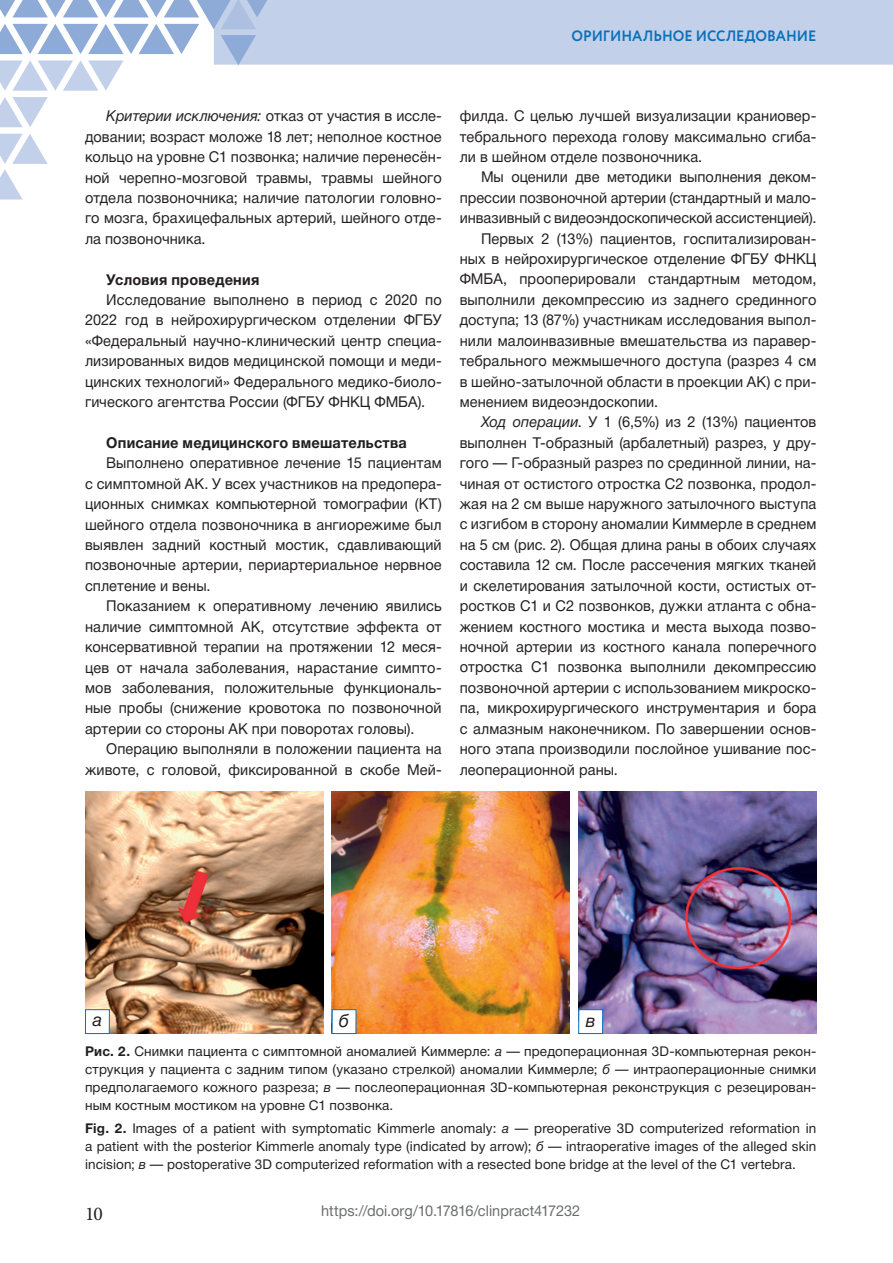
<style>
.page{position:relative;width:893px;height:1263px;background:#fff}
.page>*{position:absolute;margin:0;border:0;box-sizing:border-box;transform-origin:0 0}
.t1{font:19.5px "Minion Pro";color:#231f20}
.t2{font:italic 18px "Helvetica Neue Cyr";color:#231f20}
.t3{font:15px/20.4px "Helvetica Neue Cyr";letter-spacing:.005em;color:#231f20;text-align:justify}
.t4{font:700 15px "Helvetica Neue Cyr";letter-spacing:.015em;color:#231f20}
.t5{font:15px "Helvetica Neue Cyr";color:#6c6d70}
.t6{font:700 15px "Circe";letter-spacing:-.005em;color:#0970b9;scale:.95 1}
.t7{font:13.5px/18px "Helvetica Neue Cyr";letter-spacing:.01em;color:#231f20;text-align:justify}
.s1{font-style:italic}
.s2{font-weight:700}
</style>
<div class="page">
<svg style="left:0;top:97px;width:48px;height:30px"></svg>
<svg style="left:0;top:134px;width:48px;height:65px"></svg>
<svg style="left:0;top:0;width:893px;height:91px"></svg>
<img style="left:85px;top:791px;width:238px;height:243px">
<img style="left:578px;top:791px;width:238px;height:243px">
<img style="left:332px;top:791px;width:238px;height:243px">
<div style="left:85px;top:1010px;width:24px;height:23px;background:#fff"></div>
<div style="left:85px;top:1009px;width:25px;height:25px;border:1px solid #0970b9"></div>
<div style="left:579px;top:1010px;width:24px;height:23px;background:#fff"></div>
<div style="left:578px;top:1009px;width:25px;height:25px;border:1px solid #0970b9"></div>
<div style="left:332px;top:1010px;width:24px;height:23px;background:#fff"></div>
<div style="left:332px;top:1009px;width:24px;height:25px;border:1px solid #0970b9"></div>
<p class="t6" style="left:571px;top:26px;width:259px">ОРИГИНАЛЬНОЕ ИССЛЕДОВАНИЕ</p>
<p class="t3" style="left:85px;top:106px;width:358px;text-indent:21px"><span class="s1">Критерии исключения:</span> отказ от участия в иссле&shy;довании; возраст моложе 18 лет; неполное костное кольцо на уровне С1 позвонка; наличие перенесён&shy;ной черепно-мозговой травмы, травмы шейного отдела позвоночника; наличие патологии головно&shy;го мозга, брахицефальных артерий, шейного отде&shy;ла позвоночника.</p>
<p class="t4" style="left:106px;top:271px;width:155px">Условия проведения</p>
<p class="t3" style="left:85px;top:290px;width:358px;text-indent:21px">Исследование выполнено в период с 2020 по 2022 год в нейрохирургическом отделении ФГБУ «Федеральный научно-клинический центр специа&shy;лизированных видов медицинской помощи и меди&shy;цинских технологий» Федерального медико-биоло&shy;гического агентства России (ФГБУ ФНКЦ ФМБА).</p>
<p class="t4" style="left:106px;top:434px;width:302px">Описание медицинского вмешательства</p>
<p class="t3" style="left:85px;top:453px;width:358px;text-indent:21px">Выполнено оперативное лечение 15 пациентам с симптомной АК. У всех участников на предопера&shy;ционных снимках компьютерной томографии (КТ) шейного отдела позвоночника в ангиорежиме был выявлен задний костный мостик, сдавливающий позвоночные артерии, периартериальное нервное сплетение и вены.</p>
<p class="t3" style="left:85px;top:596px;width:358px;text-indent:21px">Показанием к оперативному лечению явились наличие симптомной АК, отсутствие эффекта от консервативной терапии на протяжении 12 меся&shy;цев от начала заболевания, нарастание симпто&shy;мов заболевания, положительные функциональ&shy;ные пробы (снижение кровотока по позвоночной артерии со стороны АК при поворотах головы).</p>
<p class="t3" style="left:85px;top:739px;width:358px;text-align:right">Операцию выполняли в положении пациента на животе, с головой, фиксированной в скобе Мей-</p>
<p class="t3" style="left:460px;top:106px;width:358px">филда. С целью лучшей визуализации краниовер&shy;тебрального перехода голову максимально сгиба&shy;ли в шейном отделе позвоночника.</p>
<p class="t3" style="left:481px;top:167px;width:337px">Мы оценили две методики выполнения деком-</p>
<p class="t3" style="left:460px;top:187px;width:358px">прессии позвоночной артерии (стандартный и мало-</p>
<p class="t3" style="left:460px;top:208px;width:358px">инвазивный с видеоэндоскопической ассистенцией).</p>
<p class="t3" style="left:481px;top:228px;width:337px">Первых 2 (13%) пациентов, госпитализирован-</p>
<p class="t3" style="left:460px;top:249px;width:358px">ных в нейрохирургическое отделение ФГБУ ФНКЦ</p>
<p class="t3" style="left:460px;top:269px;width:358px">ФМБА, прооперировали стандартным методом,</p>
<p class="t3" style="left:460px;top:290px;width:358px">выполнили декомпрессию из заднего срединного</p>
<p class="t3" style="left:460px;top:310px;width:358px">доступа; 13 (87%) участникам исследования выпол-</p>
<p class="t3" style="left:460px;top:330px;width:358px">нили малоинвазивные вмешательства из паравер-</p>
<p class="t3" style="left:460px;top:351px;width:358px">тебрального межмышечного доступа (разрез 4 см</p>
<p class="t3" style="left:460px;top:371px;width:358px">в шейно-затылочной области в проекции АК) с при-</p>
<p class="t3" style="left:460px;top:392px;width:200px">менением видеоэндоскопии.</p>
<p class="t3" style="left:481px;top:412px;width:337px"><span class="s1">Ход операции</span>. У 1 (6,5%) из 2 (13%) пациентов</p>
<p class="t3" style="left:460px;top:432px;width:358px">выполнен Т-образный (арбалетный) разрез, у дру-</p>
<p class="t3" style="left:460px;top:453px;width:358px">гого — Г-образный разрез по срединной линии, на-</p>
<p class="t3" style="left:460px;top:473px;width:358px">чиная от остистого отростка С2 позвонка, продол-</p>
<p class="t3" style="left:460px;top:494px;width:358px">жая на 2 см выше наружного затылочного выступа</p>
<p class="t3" style="left:460px;top:514px;width:358px">с изгибом в сторону аномалии Киммерле в среднем</p>
<p class="t3" style="left:460px;top:535px;width:358px">на 5 см (рис. 2). Общая длина раны в обоих случаях</p>
<p class="t3" style="left:460px;top:555px;width:358px">составила 12 см. После рассечения мягких тканей</p>
<p class="t3" style="left:460px;top:575px;width:358px">и скелетирования затылочной кости, остистых от-</p>
<p class="t3" style="left:460px;top:596px;width:358px">ростков С1 и С2 позвонков, дужки атланта с обна-</p>
<p class="t3" style="left:460px;top:616px;width:358px">жением костного мостика и места выхода позво-</p>
<p class="t3" style="left:460px;top:637px;width:358px">ночной артерии из костного канала поперечного</p>
<p class="t3" style="left:460px;top:657px;width:358px">отростка С1 позвонка выполнили декомпрессию</p>
<p class="t3" style="left:460px;top:677px;width:358px">позвоночной артерии с использованием микроско-</p>
<p class="t3" style="left:460px;top:698px;width:358px">па, микрохирургического инструментария и бора</p>
<p class="t3" style="left:460px;top:718px;width:358px">с алмазным наконечником. По завершении основ-</p>
<p class="t3" style="left:460px;top:739px;width:357px">ного этапа производили послойное ушивание пос-</p>
<p class="t3" style="left:460px;top:759px;width:160px">леоперационной раны.</p>
<p class="t2" style="left:93px;top:1009px;width:11px">a</p>
<p class="t2" style="left:339px;top:1010px;width:12px">б</p>
<p class="t2" style="left:586px;top:1010px;width:11px">в</p>
<p class="t7" style="left:85px;top:1043px;width:733px"><span class="s2">Рис. 2.</span> Снимки пациента с симптомной аномалией Киммерле: <span class="s1">а</span> — предоперационная 3D-компьютерная рекон&shy;струкция у пациента с задним типом (указано стрелкой) аномалии Киммерле; <span class="s1">б</span> — интраоперационные снимки предполагаемого кожного разреза; <span class="s1">в</span> — послеоперационная 3D-компьютерная реконструкция с резецирован&shy;ным костным мостиком на уровне С1 позвонка.</p>
<p class="t7" style="left:85px;top:1119px;width:733px"><span class="s2">Fig. 2.</span> Images of a patient with symptomatic Kimmerle anomaly: <span class="s1">а</span> — preoperative 3D computerized reformation in a patient with the posterior Kimmerle anomaly type (indicated by arrow); <span class="s1">б</span> — intraoperative images of the alleged skin incision; <span class="s1">в</span> — postoperative 3D computerized reformation with a resected bone bridge at the level of the C1 vertebra.</p>
<h1 class="t1" style="left:85px;top:1200px;width:19px">10</h1>
<p class="t5" style="left:321px;top:1203px;width:261px">https://doi.org/10.17816/clinpract417232</p>
</div>
